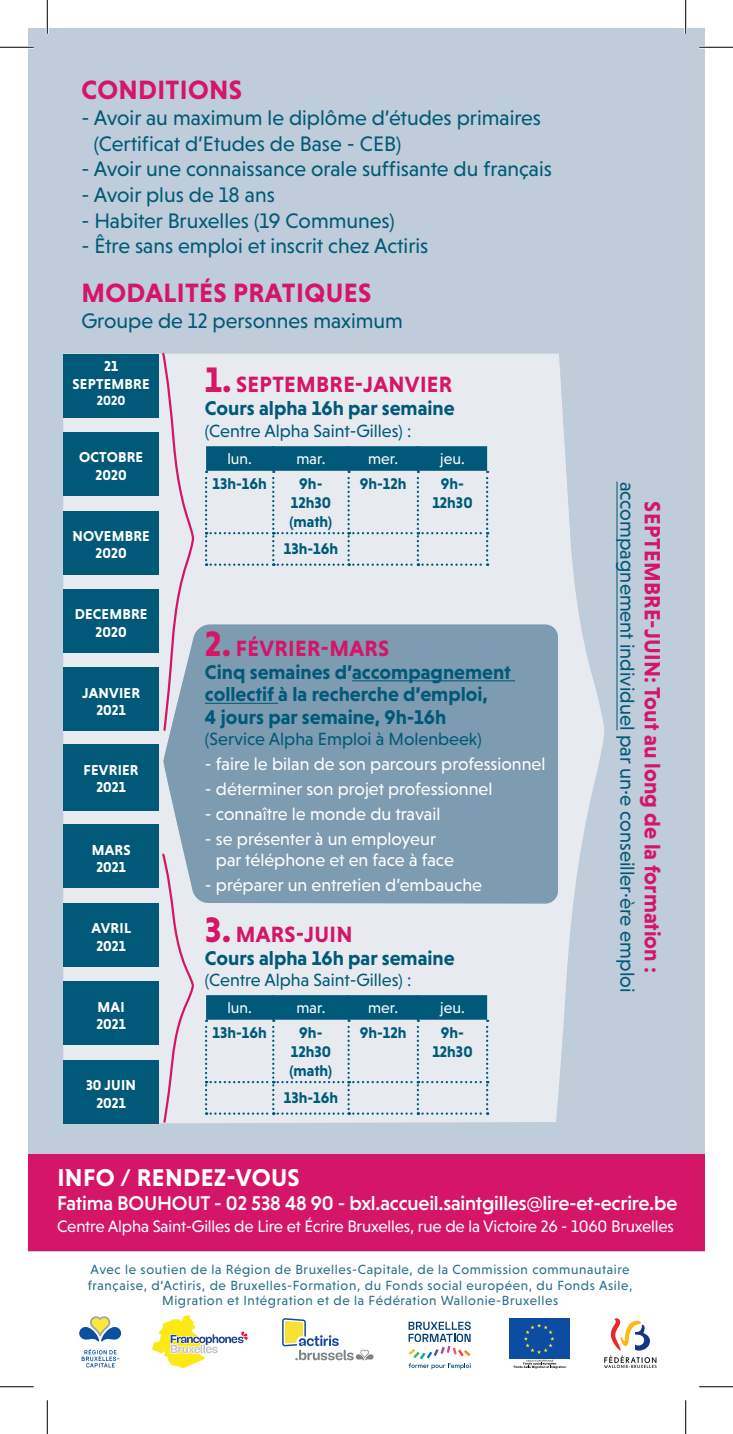
<style>
.page{position:relative;width:733px;height:1434px;background:#fff}
.page>*{position:absolute;margin:0;border:0;box-sizing:border-box;transform-origin:0 0}
.t1{font:700 27px "Niveau Grotesk";letter-spacing:.015em;color:#d51567}
.t2{font:700 24.75px "Niveau Grotesk";letter-spacing:.015em;color:#fff}
.t3{font:700 22.5px "Niveau Grotesk";letter-spacing:.015em;color:#d51567}
.t4{font:21.38px/25.7px "Niveau Grotesk";color:#005978}
.t5{font:700 20.25px/22.5px "Niveau Grotesk";color:#005978}
.t6{font:500 20.25px "Niveau Grotesk";letter-spacing:-.01em;color:#fff}
.t7{font:20.25px "Niveau Grotesk";color:#005978}
.t8{font:18px/21.6px "Niveau Grotesk";color:#fff}
.t9{font:18px "Niveau Grotesk";color:#005978}
.t10{font:16.88px "Niveau Grotesk";letter-spacing:-.01em;color:#fff}
.t11{font:700 15.75px/18.9px "Niveau Grotesk";color:#005978;text-align:center}
.t12{font:15.75px "Niveau Grotesk";color:#fff}
.t13{font:700 14.62px/17.6px "Niveau Grotesk";letter-spacing:.015em;color:#fff;text-align:center}
.t14{font:13.5px/15.8px "Niveau Grotesk";letter-spacing:.045em;color:#266d8b;text-align:center}
.t15{font:700 13.5px "Niveau Grotesk";color:#fff}
.s1{font-size:36px}
</style>
<div class="page">
<div style="left:28px;top:28px;width:676px;height:1223px;background:#bfccd9"></div>
<svg style="left:63px;top:354px;width:541px;height:770px;background:#e0e6ec"></svg>
<svg style="left:161px;top:852px;width:34px;height:272px;background:#e5dce6"></svg>
<div style="left:63px;top:354px;width:96px;height:64px;background:#005978"></div>
<div style="left:63px;top:432px;width:96px;height:64px;background:#005978"></div>
<div style="left:63px;top:511px;width:96px;height:63px;background:#005978"></div>
<div style="left:63px;top:589px;width:96px;height:64px;background:#005978"></div>
<div style="left:63px;top:668px;width:96px;height:63px;background:#005978"></div>
<div style="left:63px;top:745px;width:96px;height:66px;background:#005978"></div>
<div style="left:63px;top:824px;width:96px;height:64px;background:#005978"></div>
<div style="left:63px;top:903px;width:96px;height:64px;background:#005978"></div>
<div style="left:63px;top:981px;width:96px;height:64px;background:#005978"></div>
<div style="left:63px;top:1060px;width:96px;height:64px;background:#005978"></div>
<svg style="left:205px;top:446px;width:283px;height:120px;background:#b1c9d4"></svg>
<svg style="left:205px;top:995px;width:283px;height:120px;background:#b1c9d4"></svg>
<svg style="left:161px;top:352px;width:34px;height:380px;background:#e5dce6"></svg>
<hr style="left:616px;top:481px;width:1px;height:249px;background:#005978">
<div style="left:28px;top:1154px;width:676px;height:97px;background:#d51567"></div>
<svg style="left:282px;top:1318px;width:91px;height:42px"></svg>
<svg style="left:152px;top:1315px;width:96px;height:53px"></svg>
<svg style="left:408px;top:1321px;width:62px;height:48px"></svg>
<svg style="left:604px;top:1318px;width:52px;height:50px"></svg>
<svg style="left:79px;top:1316px;width:42px;height:25px"></svg>
<svg style="left:82px;top:1349px;width:37px;height:18px"></svg>
<div style="left:508px;top:1319px;width:61px;height:40px;background:#0d4da1"></div>
<svg style="left:513px;top:1323px;width:52px;height:46px"></svg>
<div style="left:163px;top:624px;width:394px;height:279px;background:#7d9bb1"></div>
<hr style="left:352px;top:680px;width:163px;height:1px;background:#005978">
<hr style="left:205px;top:703px;width:73px;height:1px;background:#005978">
<hr style="left:0;top:46px;width:34px;height:3px;background:#fff">
<hr style="left:699px;top:46px;width:33px;height:3px;background:#fff">
<hr style="left:46px;top:0;width:3px;height:34px;background:#fff">
<hr style="left:684px;top:0;width:2px;height:34px;background:#fff">
<hr style="left:0;top:47px;width:34px;height:1px;background:#000">
<hr style="left:699px;top:47px;width:33px;height:1px;background:#000">
<hr style="left:0;top:1386px;width:34px;height:1px;background:#000">
<hr style="left:699px;top:1386px;width:33px;height:1px;background:#000">
<hr style="left:47px;top:0;width:1px;height:34px;background:#000">
<hr style="left:47px;top:1400px;width:1px;height:34px;background:#000">
<hr style="left:685px;top:0;width:1px;height:34px;background:#000">
<hr style="left:685px;top:1400px;width:1px;height:34px;background:#000">
<p class="t1" style="left:81px;top:75px;width:162px">CONDITIONS</p>
<p class="t4" style="left:94px;top:105px;width:448px;text-indent:-12px">- Avoir au maximum le diplôme d’études primaires (Certificat d’Etudes de Base - CEB)</p>
<p class="t4" style="left:81px;top:156px;width:472px">- Avoir une connaissance orale suffisante du français</p>
<p class="t4" style="left:81px;top:182px;width:195px">- Avoir plus de 18 ans</p>
<p class="t4" style="left:81px;top:207px;width:315px">- Habiter Bruxelles (19 Communes)</p>
<p class="t4" style="left:81px;top:233px;width:348px">- Être sans emploi et inscrit chez Actiris</p>
<p class="t1" style="left:81px;top:277px;width:291px">MODALITÉS PRATIQUES</p>
<p class="t4" style="left:81px;top:307px;width:323px">Groupe de 12 personnes maximum</p>
<p class="t13" style="left:72px;top:357px;width:79px">21<br>SEPTEMBRE</p>
<p class="t15" style="left:97px;top:392px;width:30px">2020</p>
<p class="t3" style="left:205px;top:372px;width:249px"><span class="s1">1.</span> SEPTEMBRE-JANVIER</p>
<p class="t5" style="left:205px;top:396px;width:251px">Cours alpha 16h par semaine</p>
<p class="t9" style="left:205px;top:421px;width:208px">(Centre Alpha Saint-Gilles) :</p>
<p class="t12" style="left:227px;top:450px;width:26px">lun.</p>
<p class="t12" style="left:296px;top:450px;width:30px">mar.</p>
<p class="t12" style="left:368px;top:450px;width:32px">mer.</p>
<p class="t12" style="left:440px;top:450px;width:26px">jeu.</p>
<p class="t11" style="left:212px;top:474px;width:56px">13h-16h</p>
<p class="t11" style="left:289px;top:474px;width:44px">9h-<br>12h30 (math)</p>
<p class="t11" style="left:359px;top:474px;width:48px">9h-12h</p>
<p class="t11" style="left:432px;top:474px;width:42px">9h-<br>12h30</p>
<p class="t11" style="left:284px;top:539px;width:56px">13h-16h</p>
<p class="t13" style="left:79px;top:448px;width:66px">OCTOBRE<br>2020</p>
<p class="t13" style="left:72px;top:527px;width:79px">NOVEMBRE<br>2020</p>
<p class="t13" style="left:75px;top:605px;width:74px">DECEMBRE<br>2020</p>
<p class="t13" style="left:82px;top:684px;width:59px">JANVIER<br>2021</p>
<p class="t13" style="left:84px;top:761px;width:56px">FEVRIER<br>2021</p>
<p class="t13" style="left:92px;top:841px;width:40px">MARS<br>2021</p>
<p class="t13" style="left:92px;top:919px;width:41px">AVRIL<br>2021</p>
<p class="t13" style="left:96px;top:998px;width:31px;text-align:left">MAI<br>2021</p>
<p class="t13" style="left:86px;top:1076px;width:51px">30 JUIN<br>2021</p>
<p class="t3" style="left:205px;top:636px;width:186px"><span class="s1">2.</span> FÉVRIER-MARS</p>
<p class="t5" style="left:205px;top:660px;width:307px">Cinq semaines d’accompagnement collectif à la recherche d’emploi,<br>4 jours par semaine, 9h-16h</p>
<p class="t9" style="left:205px;top:729px;width:278px">(Service Alpha Emploi à Molenbeek)</p>
<p class="t8" style="left:205px;top:753px;width:342px">- faire le bilan de son parcours professionnel</p>
<p class="t8" style="left:205px;top:778px;width:289px">- déterminer son projet professionnel</p>
<p class="t8" style="left:205px;top:803px;width:237px">- connaître le monde du travail</p>
<p class="t8" style="left:216px;top:827px;width:239px;text-indent:-11px">- se présenter à un employeur par téléphone et en face à face</p>
<p class="t8" style="left:205px;top:874px;width:278px">- préparer un entretien d’embauche</p>
<p class="t3" style="left:205px;top:921px;width:149px"><span class="s1">3.</span> MARS-JUIN</p>
<p class="t5" style="left:205px;top:946px;width:251px">Cours alpha 16h par semaine</p>
<p class="t9" style="left:205px;top:970px;width:208px">(Centre Alpha Saint-Gilles) :</p>
<p class="t12" style="left:227px;top:999px;width:26px">lun.</p>
<p class="t12" style="left:296px;top:999px;width:30px">mar.</p>
<p class="t12" style="left:368px;top:999px;width:32px">mer.</p>
<p class="t12" style="left:440px;top:999px;width:26px">jeu.</p>
<p class="t11" style="left:212px;top:1023px;width:56px">13h-16h</p>
<p class="t11" style="left:289px;top:1023px;width:44px">9h-<br>12h30 (math)</p>
<p class="t11" style="left:359px;top:1023px;width:48px">9h-12h</p>
<p class="t11" style="left:432px;top:1023px;width:42px">9h-<br>12h30</p>
<p class="t11" style="left:284px;top:1088px;width:56px">13h-16h</p>
<p class="t7" style="left:638px;top:481px;width:512px;rotate:90deg">accompagnement individuel par un·e conseiller·ère emploi</p>
<p class="t3" style="left:665px;top:501px;width:473px;rotate:90deg">SEPTEMBRE-JUIN: Tout au long de la formation :</p>
<p class="t2" style="left:57px;top:1163px;width:244px">INFO / RENDEZ-VOUS</p>
<p class="t6" style="left:57px;top:1192px;width:621px">Fatima BOUHOUT - 02 538 48 90 - bxl.accueil.saintgilles@lire-et-ecrire.be</p>
<p class="t10" style="left:57px;top:1216px;width:618px">Centre Alpha Saint-Gilles de Lire et Écrire Bruxelles, rue de la Victoire 26 - 1060 Bruxelles</p>
<p class="t14" style="left:88px;top:1261px;width:546px">Avec le soutien de la Région de Bruxelles-Capitale, de la Commission communautaire française, d’Actiris, de Bruxelles-Formation, du Fonds social européen, du Fonds Asile,<br>Migration et Intégration et de la Fédération Wallonie-Bruxelles</p>
</div>
